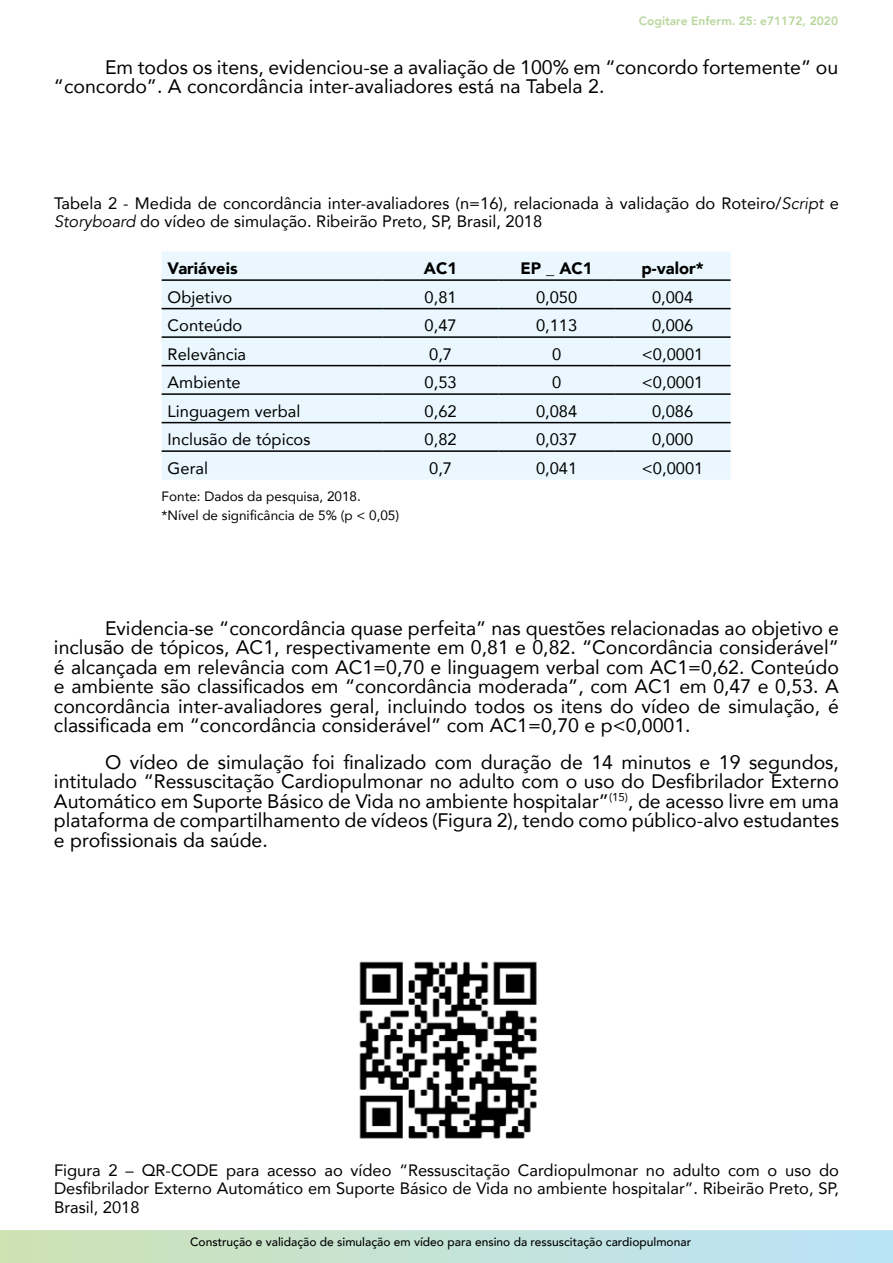
<style>
.page{position:relative;width:893px;height:1263px;background:#fff}
.page>*{position:absolute;margin:0;border:0;box-sizing:border-box;transform-origin:0 0}
.t1{font:19.5px/19.5px "Avenir";color:#000;text-align:justify}
.t2{font:16.5px/18.8px "Avenir";color:#000}
.t3{font:900 16.5px "Avenir";color:#000}
.t4{font:13.5px/18.8px "Avenir";color:#000}
.t5{font:500 12px "Avenir";color:#000}
.t6{font:800 12px "Avenir";color:#b7d69b}
.s1{font-style:italic}
</style>
<div class="page">
<svg style="left:0;top:1230px;width:893px;height:33px;background:#c4e2d6"></svg>
<div style="left:162px;top:252px;width:569px;height:228px;background:#eaf7fe"></div>
<hr style="left:162px;top:279px;width:221px;height:2px;background:#000">
<hr style="left:383px;top:279px;width:116px;height:2px;background:#000">
<hr style="left:499px;top:279px;width:116px;height:2px;background:#000">
<hr style="left:615px;top:279px;width:116px;height:2px;background:#000">
<hr style="left:162px;top:308px;width:221px;height:1px;background:#000">
<hr style="left:383px;top:308px;width:116px;height:1px;background:#000">
<hr style="left:499px;top:308px;width:116px;height:1px;background:#000">
<hr style="left:615px;top:308px;width:116px;height:1px;background:#000">
<hr style="left:162px;top:336px;width:221px;height:2px;background:#000">
<hr style="left:383px;top:336px;width:116px;height:2px;background:#000">
<hr style="left:499px;top:336px;width:116px;height:2px;background:#000">
<hr style="left:615px;top:336px;width:116px;height:2px;background:#000">
<hr style="left:162px;top:365px;width:221px;height:1px;background:#000">
<hr style="left:383px;top:365px;width:116px;height:1px;background:#000">
<hr style="left:499px;top:365px;width:116px;height:1px;background:#000">
<hr style="left:615px;top:365px;width:116px;height:1px;background:#000">
<hr style="left:162px;top:393px;width:221px;height:2px;background:#000">
<hr style="left:383px;top:393px;width:116px;height:2px;background:#000">
<hr style="left:499px;top:393px;width:116px;height:2px;background:#000">
<hr style="left:615px;top:393px;width:116px;height:2px;background:#000">
<hr style="left:162px;top:422px;width:221px;height:1px;background:#000">
<hr style="left:383px;top:422px;width:116px;height:1px;background:#000">
<hr style="left:499px;top:422px;width:116px;height:1px;background:#000">
<hr style="left:615px;top:422px;width:116px;height:1px;background:#000">
<hr style="left:162px;top:450px;width:221px;height:2px;background:#000">
<hr style="left:383px;top:450px;width:116px;height:2px;background:#000">
<hr style="left:499px;top:450px;width:116px;height:2px;background:#000">
<hr style="left:615px;top:450px;width:116px;height:2px;background:#000">
<img style="left:359px;top:961px;width:178px;height:178px">
<p class="t6" style="left:639px;top:12px;width:201px">Cogitare Enferm. 25: e71172, 2020</p>
<p class="t1" style="left:54px;top:56px;width:786px;text-indent:51px">Em todos os itens, evidenciou-se a avaliação de 100% em “concordo fortemente” ou “concordo”. A concordância inter-avaliadores está na Tabela 2.</p>
<p class="t2" style="left:54px;top:193px;width:786px">Tabela 2 - Medida de concordância inter-avaliadores (n=16), relacionada à validação do Roteiro/<span class="s1">Script</span> e<br><span class="s1">Storyboard</span> do vídeo de simulação. Ribeirão Preto, SP, Brasil, 2018</p>
<p class="t3" style="left:168px;top:254px;width:72px">Variáveis</p>
<p class="t3" style="left:424px;top:254px;width:35px">AC1</p>
<p class="t3" style="left:521px;top:254px;width:74px">EP _ AC1</p>
<p class="t3" style="left:641px;top:254px;width:64px">p-valor*</p>
<p class="t2" style="left:168px;top:287px;width:66px">Objetivo</p>
<p class="t2" style="left:425px;top:287px;width:34px">0,81</p>
<p class="t2" style="left:536px;top:287px;width:43px">0,050</p>
<p class="t2" style="left:652px;top:287px;width:43px">0,004</p>
<p class="t2" style="left:168px;top:315px;width:76px">Conteúdo</p>
<p class="t2" style="left:425px;top:315px;width:34px">0,47</p>
<p class="t2" style="left:536px;top:315px;width:43px">0,113</p>
<p class="t2" style="left:652px;top:315px;width:43px">0,006</p>
<p class="t2" style="left:168px;top:344px;width:80px">Relevância</p>
<p class="t2" style="left:429px;top:344px;width:24px">0,7</p>
<p class="t2" style="left:552px;top:344px;width:11px">0</p>
<p class="t2" style="left:642px;top:344px;width:63px">&lt;0,0001</p>
<p class="t2" style="left:168px;top:372px;width:75px">Ambiente</p>
<p class="t2" style="left:425px;top:372px;width:34px">0,53</p>
<p class="t2" style="left:552px;top:372px;width:11px">0</p>
<p class="t2" style="left:642px;top:372px;width:63px">&lt;0,0001</p>
<p class="t2" style="left:168px;top:401px;width:134px">Linguagem verbal</p>
<p class="t2" style="left:425px;top:401px;width:34px">0,62</p>
<p class="t2" style="left:536px;top:401px;width:43px">0,084</p>
<p class="t2" style="left:652px;top:401px;width:43px">0,086</p>
<p class="t2" style="left:168px;top:429px;width:144px">Inclusão de tópicos</p>
<p class="t2" style="left:425px;top:429px;width:34px">0,82</p>
<p class="t2" style="left:536px;top:429px;width:43px">0,037</p>
<p class="t2" style="left:652px;top:429px;width:43px">0,000</p>
<p class="t2" style="left:168px;top:458px;width:42px">Geral</p>
<p class="t2" style="left:429px;top:458px;width:24px">0,7</p>
<p class="t2" style="left:536px;top:458px;width:43px">0,041</p>
<p class="t2" style="left:642px;top:458px;width:63px">&lt;0,0001</p>
<p class="t4" style="left:162px;top:486px;width:239px">Fonte: Dados da pesquisa, 2018. *Nível de significância de 5% (p &lt; 0,05)</p>
<p class="t1" style="left:54px;top:618px;width:786px;text-indent:51px">Evidencia-se “concordância quase perfeita” nas questões relacionadas ao objetivo e inclusão de tópicos, AC1, respectivamente em 0,81 e 0,82. “Concordância considerável” é alcançada em relevância com AC1=0,70 e linguagem verbal com AC1=0,62. Conteúdo e ambiente são classificados em “concordância moderada”, com AC1 em 0,47 e 0,53. A concordância inter-avaliadores geral, incluindo todos os itens do vídeo de simulação, é classificada em “concordância considerável” com AC1=0,70 e p&lt;0,0001.</p>
<p class="t1" style="left:54px;top:752px;width:786px;text-indent:51px">O vídeo de simulação foi finalizado com duração de 14 minutos e 19 segundos, intitulado “Ressuscitação Cardiopulmonar no adulto com o uso do Desfibrilador Externo Automático em Suporte Básico de Vida no ambiente hospitalar”<sup>(15)</sup>, de acesso livre em uma plataforma de compartilhamento de vídeos (Figura 2), tendo como público-alvo estudantes e profissionais da saúde.</p>
<p class="t2" style="left:54px;top:1160px;width:786px;text-align:justify">Figura 2 – QR-CODE para acesso ao vídeo “Ressuscitação Cardiopulmonar no adulto com o uso do Desfibrilador Externo Automático em Suporte Básico de Vida no ambiente hospitalar”. Ribeirão Preto, SP, Brasil, 2018</p>
<p class="t5" style="left:190px;top:1232px;width:502px">Construção e validação de simulação em vídeo para ensino da ressuscitação cardiopulmonar</p>
</div>
